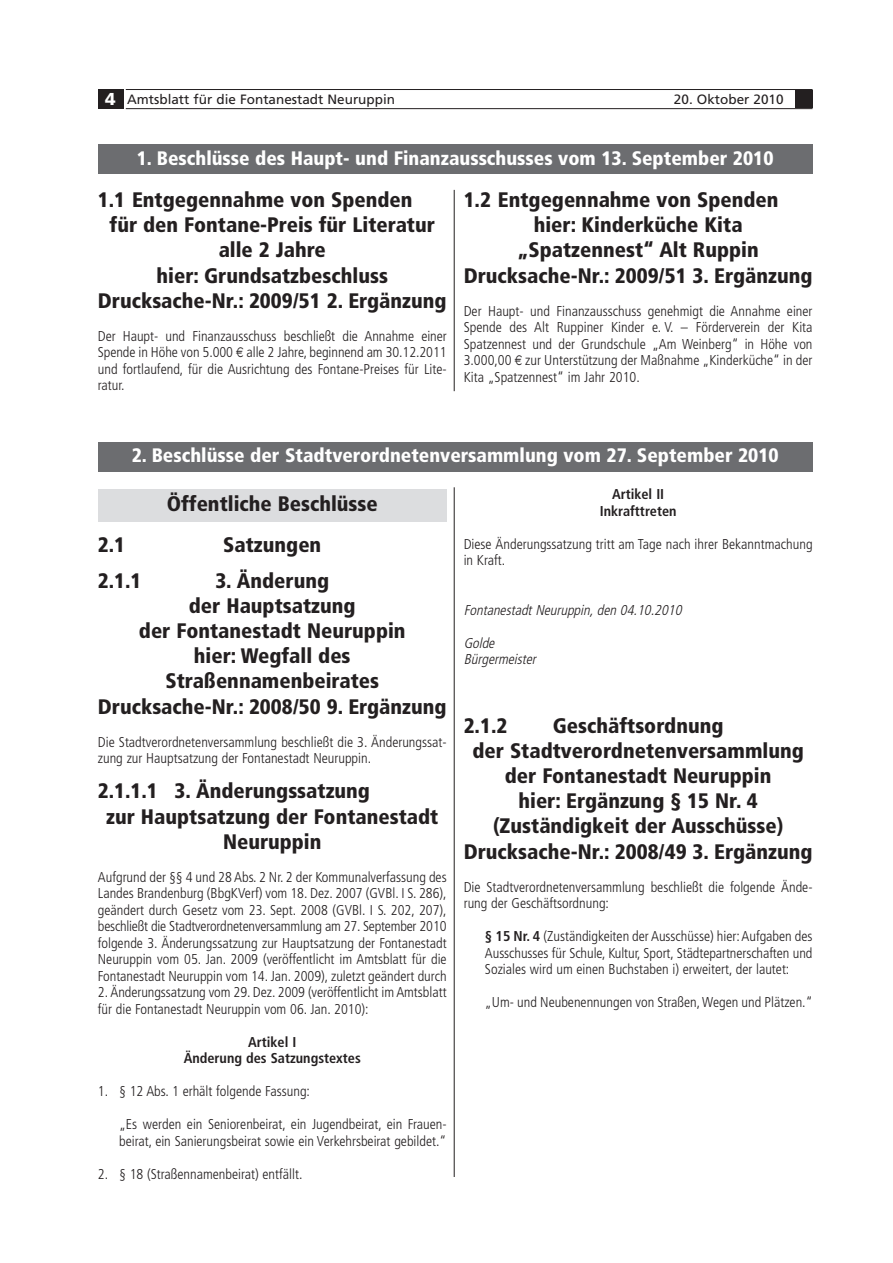
<style>
.page{position:relative;width:893px;height:1263px;background:#fff}
.page>*{position:absolute;margin:0;border:0;box-sizing:border-box;transform-origin:0 0}
.t1{font:900 condensed 21px/25.2px "Frutiger";color:#231f20;text-align:center}
.t2{font:900 condensed 19.5px "Frutiger";color:#fff}
.t3{font:300 condensed 14.25px/16.5px "Frutiger";color:#231f20}
.t4{font:700 condensed 14.25px/16.5px "Frutiger";color:#231f20;text-align:center}
.t5{font:italic 300 condensed 14.25px/16.5px "Frutiger";color:#231f20}
.t6{font:13.5px "Frutiger";color:#231f20}
.s1{font-weight:900;font-size:17.25px;color:#fff}
.s2{font-family:"Euro Sans";font-weight:400;font-stretch:normal}
.s3{font-weight:700}
</style>
<div class="page">
<div style="left:98px;top:89px;width:25px;height:19px;background:#231f20"></div>
<hr style="left:126px;top:89px;width:686px;height:1px;background:#231f20">
<hr style="left:126px;top:108px;width:686px;height:1px;background:#231f20">
<div style="left:795px;top:91px;width:17px;height:17px;background:#231f20"></div>
<div style="left:98px;top:145px;width:714px;height:29px;background:#6c6d70"></div>
<hr style="left:454px;top:190px;width:1px;height:201px;background:#231f20">
<hr style="left:454px;top:487px;width:1px;height:690px;background:#231f20">
<div style="left:98px;top:442px;width:714px;height:30px;background:#6c6d70"></div>
<div style="left:98px;top:489px;width:348px;height:33px;background:#dcdddf"></div>
<p class="t6" style="left:105px;top:94px;width:291px"><span class="s1">4</span> Amtsblatt für die Fontanestadt Neuruppin</p>
<p class="t6" style="left:674px;top:94px;width:111px">20. Oktober 2010</p>
<h2 class="t2" style="left:137px;top:150px;width:638px">1. Beschlüsse des Haupt- und Finanzausschusses vom 13. September 2010</h2>
<h1 class="t1" style="left:98px;top:189px;width:316px">1.1 Entgegennahme von Spenden</h1>
<h1 class="t1" style="left:110px;top:214px;width:327px">für den Fontane-Preis für Literatur</h1>
<h1 class="t1" style="left:219px;top:239px;width:109px">alle 2 Jahre</h1>
<h1 class="t1" style="left:157px;top:264px;width:233px">hier: Grundsatzbeschluss</h1>
<h1 class="t1" style="left:98px;top:290px;width:350px">Drucksache-Nr.: 2009/51 2. Ergänzung</h1>
<p class="t3" style="left:98px;top:329px;width:350px;text-align:justify">Der Haupt- und Finanzausschuss beschließt die Annahme einer Spende in Höhe von 5.000 <span class="s2">€</span> alle 2 Jahre, beginnend am 30.12.2011 und fortlaufend, für die Ausrichtung des Fontane-Preises für Lite&shy;ratur.</p>
<h1 class="t1" style="left:463px;top:189px;width:316px">1.2 Entgegennahme von Spenden</h1>
<h1 class="t1" style="left:533px;top:214px;width:210px">hier: Kinderküche Kita</h1>
<h1 class="t1" style="left:517px;top:239px;width:243px">„Spatzennest“ Alt Ruppin</h1>
<h1 class="t1" style="left:464px;top:264px;width:350px">Drucksache-Nr.: 2009/51 3. Ergänzung</h1>
<p class="t3" style="left:463px;top:304px;width:350px;text-align:justify">Der Haupt- und Finanzausschuss genehmigt die Annahme einer Spende des Alt Ruppiner Kinder e. V. – Förderverein der Kita Spatzennest und der Grundschule „Am Weinberg“ in Höhe von 3.000,00 <span class="s2">€</span> zur Unterstützung der Maßnahme „Kinderküche“ in der Kita „Spatzennest“ im Jahr 2010.</p>
<h2 class="t2" style="left:132px;top:448px;width:648px">2. Beschlüsse der Stadtverordnetenversammlung vom 27. September 2010</h2>
<h1 class="t1" style="left:167px;top:493px;width:212px">Öffentliche Beschlüsse</h1>
<p class="t4" style="left:599px;top:487px;width:78px">Artikel II<br>Inkrafttreten</p>
<p class="t3" style="left:463px;top:537px;width:350px">Diese Änderungssatzung tritt am Tage nach ihrer Bekanntmachung in Kraft.</p>
<p class="t5" style="left:463px;top:603px;width:222px">Fontanestadt Neuruppin, den 04.10.2010</p>
<p class="t5" style="left:463px;top:636px;width:76px">Golde<br>Bürgermeister</p>
<h1 class="t1" style="left:98px;top:534px;width:29px">2.1</h1>
<h1 class="t1" style="left:223px;top:534px;width:99px">Satzungen</h1>
<h1 class="t1" style="left:98px;top:569px;width:45px">2.1.1</h1>
<h1 class="t1" style="left:98px;top:569px;width:350px">3. Änderung<br>der Hauptsatzung<br>der Fontanestadt Neuruppin<br>hier: Wegfall des<br>Straßennamenbeirates<br>Drucksache-Nr.: 2008/50 9. Ergänzung</h1>
<p class="t3" style="left:98px;top:735px;width:350px">Die Stadtverordnetenversammlung beschließt die 3. Änderungssat&shy;zung zur Hauptsatzung der Fontanestadt Neuruppin.</p>
<h1 class="t1" style="left:98px;top:780px;width:274px">2.1.1.1 3. Änderungssatzung</h1>
<h1 class="t1" style="left:106px;top:805px;width:334px">zur Hauptsatzung der Fontanestadt</h1>
<h1 class="t1" style="left:223px;top:831px;width:100px">Neuruppin</h1>
<p class="t3" style="left:98px;top:870px;width:350px;text-align:justify">Aufgrund der §§ 4 und 28 Abs. 2 Nr. 2 der Kommunalverfassung des Landes Brandenburg (BbgKVerf) vom 18. Dez. 2007 (GVBl. I S. 286), geändert durch Gesetz vom 23. Sept. 2008 (GVBl. I S. 202, 207), beschließt die Stadtverordnetenversammlung am 27. September 2010 folgende 3. Änderungssatzung zur Hauptsatzung der Fontanestadt Neuruppin vom 05. Jan. 2009 (veröffentlicht im Amtsblatt für die Fontanestadt Neuruppin vom 14. Jan. 2009), zuletzt geändert durch</p>
<p class="t3" style="left:98px;top:985px;width:350px">2. Änderungssatzung vom 29. Dez. 2009 (veröffentlicht im Amtsblatt für die Fontanestadt Neuruppin vom 06. Jan. 2010):</p>
<p class="t4" style="left:184px;top:1035px;width:179px">Artikel I<br>Änderung des Satzungstextes</p>
<p class="t3" style="left:98px;top:1084px;width:214px">1. § 12 Abs. 1 erhält folgende Fassung:</p>
<p class="t3" style="left:119px;top:1117px;width:329px">„Es werden ein Seniorenbeirat, ein Jugendbeirat, ein Frauen&shy;beirat, ein Sanierungsbeirat sowie ein Verkehrsbeirat gebildet.“</p>
<p class="t3" style="left:98px;top:1167px;width:206px">2. § 18 (Straßennamenbeirat) entfällt.</p>
<h1 class="t1" style="left:464px;top:714px;width:350px">Geschäftsordnung<br>der Stadtverordnetenversammlung der Fontanestadt Neuruppin<br>hier: Ergänzung § 15 Nr. 4 (Zuständigkeit der Ausschüsse)<br>Drucksache-Nr.: 2008/49 3. Ergänzung</h1>
<p class="t3" style="left:463px;top:880px;width:350px">Die Stadtverordnetenversammlung beschließt die folgende Ände&shy;rung der Geschäftsordnung:</p>
<p class="t3" style="left:485px;top:929px;width:329px;text-align:justify"><span class="s3">§ 15 Nr. 4</span> (Zuständigkeiten der Ausschüsse) hier:Aufgaben des Ausschusses für Schule, Kultur, Sport, Städtepartnerschaften und Soziales wird um einen Buchstaben i) erweitert, der lautet:</p>
<p class="t3" style="left:485px;top:995px;width:329px">„Um- und Neubenennungen von Straßen, Wegen und Plätzen.“</p>
<h1 class="t1" style="left:463px;top:714px;width:45px">2.1.2</h1>
</div>
